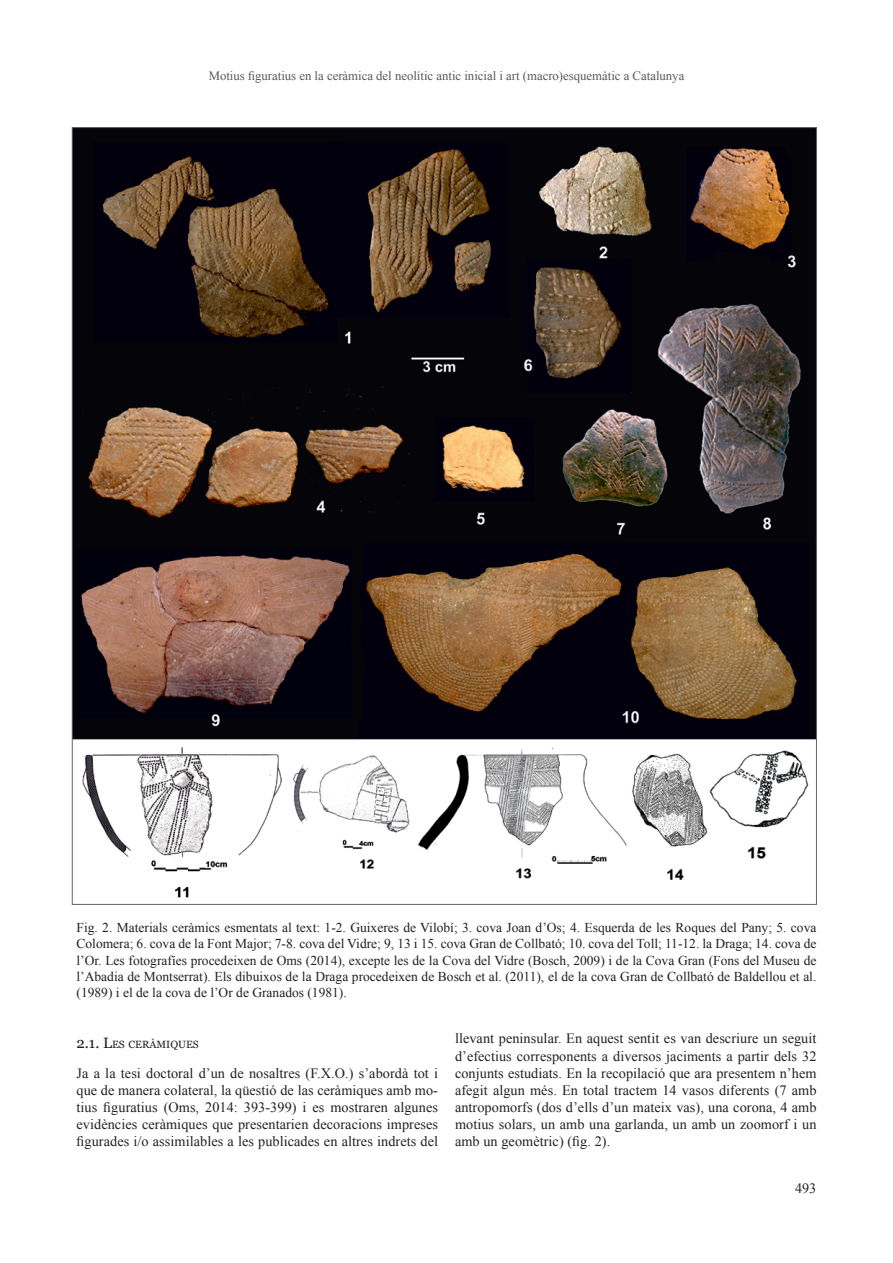
<style>
.page{position:relative;width:893px;height:1263px;background:#fff}
.page>*{position:absolute;margin:0;border:0;box-sizing:border-box;transform-origin:0 0}
.t1{font:14.25px/17.1px "Times New Roman";letter-spacing:.005em;color:#231f20;text-align:justify}
.t2{font:13.5px/16.2px "Times New Roman";color:#231f20;text-align:justify}
.t3{font:12.75px "Times New Roman";color:#57585a}
.t4{font:10.5px "Georgia";color:#231f20}
.s1{font-size:15px}
</style>
<div class="page">
<img style="left:74px;top:129px;width:741px;height:769px">
<p class="t3" style="left:209px;top:69px;width:477px">Motius figuratius en la ceràmica del neolític antic inicial i art (macro)esquemàtic a Catalunya</p>
<p class="t2" style="left:77px;top:919px;width:741px">Fig. 2. Materials ceràmics esmentats al text: 1-2. Guixeres de Vilobí; 3. cova Joan d’Os; 4. Esquerda de les Roques del Pany; 5. cova Colomera; 6. cova de la Font Major; 7-8. cova del Vidre; 9, 13 i 15. cova Gran de Collbató; 10. cova del Toll; 11-12. la Draga; 14. cova de l’Or. Les fotografíes procedeixen de Oms (2014), excepte les de la Cova del Vidre (Bosch, 2009) i de la Cova Gran (Fons del Museu de l’Abadia de Montserrat). Els dibuixos de la Draga procedeixen de Bosch et al. (2011), el de la cova Gran de Collbató de Baldellou et al. (1989) i el de la cova de l’Or de Granados (1981).</p>
<p class="t4" style="left:77px;top:1038px;width:124px"><span class="s1">2.1. L</span>ES CERÀMIQUES</p>
<p class="t1" style="left:77px;top:1064px;width:363px">Ja a la tesi doctoral d’un de nosaltres (F.X.O.) s’abordà tot i que de manera colateral, la qüestió de las ceràmiques amb mo&shy;tius figuratius (Oms, 2014: 393-399) i es mostraren algunes evidències ceràmiques que presentarien decoracions impreses figurades i/o assimilables a les publicades en altres indrets del</p>
<p class="t1" style="left:455px;top:1030px;width:363px">llevant peninsular. En aquest sentit es van descriure un seguit d’efectius corresponents a diversos jaciments a partir dels 32 conjunts estudiats. En la recopilació que ara presentem n’hem afegit algun més. En total tractem 14 vasos diferents (7 amb antropomorfs (dos d’ells d’un mateix vas), una corona, 4 amb motius solars, un amb una garlanda, un amb un zoomorf i un amb un geomètric) (fig. 2).</p>
<p class="t1" style="left:795px;top:1179px;width:23px">493</p>
</div>
